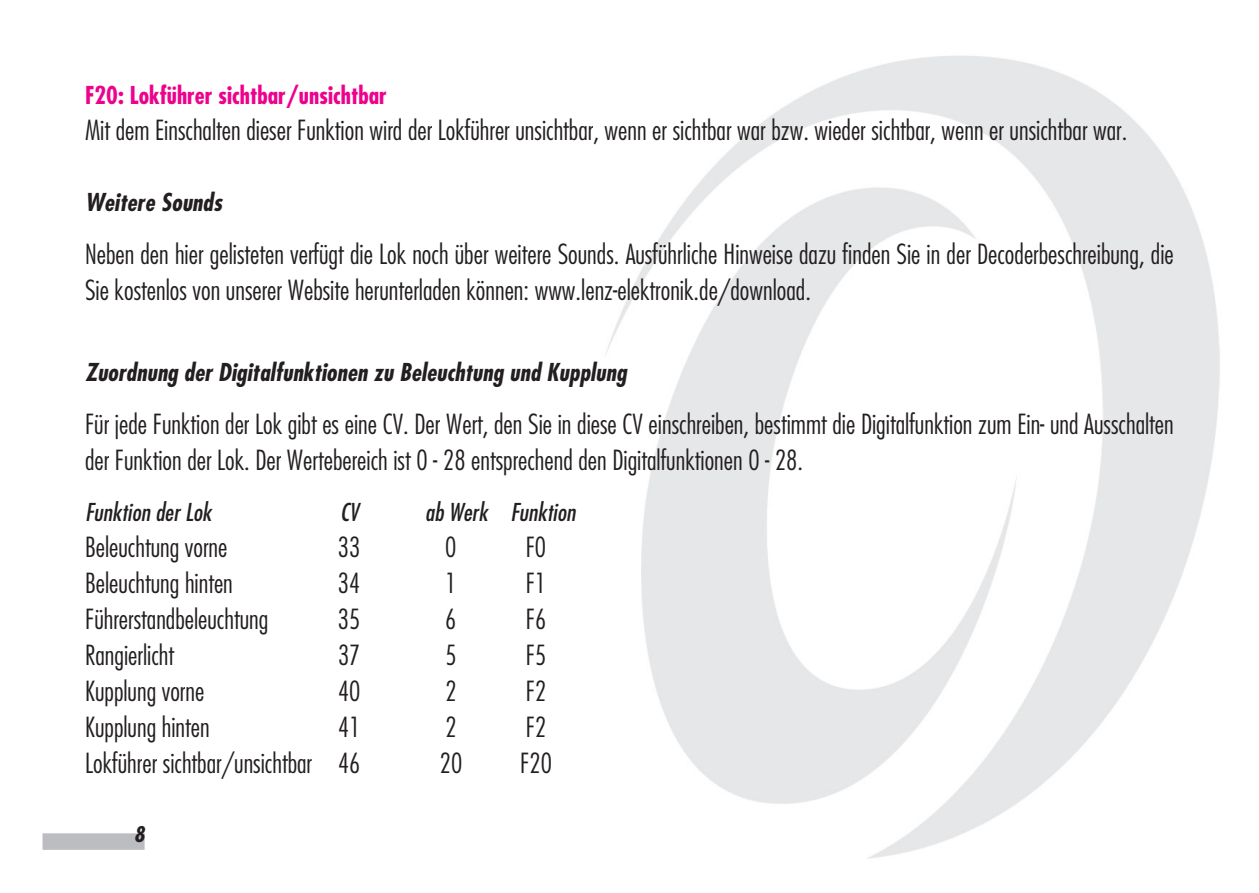
<style>
.page{position:relative;width:1259px;height:893px;background:#fff}
.page>*{position:absolute;margin:0;border:0;box-sizing:border-box;transform-origin:0 0}
.t1{font:300 condensed 27px/36px "Futura";color:#231f20}
.t2{font:italic 700 condensed 24px "Futura";letter-spacing:.005em;color:#231f20}
.t3{font:700 condensed 24px "Futura";color:#ed028c}
.t4{font:italic condensed 24px "Futura";letter-spacing:.005em;color:#231f20}
.t5{font:italic 700 condensed 21px "Futura";color:#231f20}
</style>
<div class="page">
<img style="left:42px;top:55px;width:1178px;height:804px">
<div style="left:43px;top:833px;width:102px;height:17px;background:#bcbdc0"></div>
<p class="t3" style="left:85px;top:80px;width:303px">F20: Lokführer sichtbar/unsichtbar</p>
<p class="t1" style="left:85px;top:112px;width:1043px">Mit dem Einschalten dieser Funktion wird der Lokführer unsichtbar, wenn er sichtbar war bzw. wieder sichtbar, wenn er unsichtbar war.</p>
<p class="t2" style="left:85px;top:187px;width:139px">Weitere Sounds</p>
<p class="t1" style="left:85px;top:236px;width:1090px">Neben den hier gelisteten verfügt die Lok noch über weitere Sounds. Ausführliche Hinweise dazu finden Sie in der Decoderbeschreibung, die<br>Sie kostenlos von unserer Website herunterladen können: www.lenz-elektronik.de/download.</p>
<p class="t2" style="left:85px;top:357px;width:543px">Zuordnung der Digitalfunktionen zu Beleuchtung und Kupplung</p>
<p class="t1" style="left:85px;top:406px;width:1090px">Für jede Funktion der Lok gibt es eine CV. Der Wert, den Sie in diese CV einschreiben, bestimmt die Digitalfunktion zum Ein- und Ausschalten der Funktion der Lok. Der Wertebereich ist 0 - 28 entsprechend den Digitalfunktionen 0 - 28.</p>
<p class="t4" style="left:85px;top:498px;width:128px">Funktion der Lok</p>
<p class="t4" style="left:340px;top:498px;width:20px">CV</p>
<p class="t4" style="left:425px;top:498px;width:152px">ab Werk Funktion</p>
<p class="t1" style="left:85px;top:529px;width:144px">Beleuchtung vorne</p>
<p class="t1" style="left:338px;top:529px;width:24px">33</p>
<p class="t1" style="left:445px;top:529px;width:13px">0</p>
<p class="t1" style="left:526px;top:529px;width:22px">F0</p>
<p class="t1" style="left:85px;top:565px;width:149px">Beleuchtung hinten</p>
<p class="t1" style="left:338px;top:565px;width:24px">34</p>
<p class="t1" style="left:445px;top:565px;width:13px">1</p>
<p class="t1" style="left:526px;top:565px;width:22px">F1</p>
<p class="t1" style="left:85px;top:601px;width:185px">Führerstandbeleuchtung</p>
<p class="t1" style="left:338px;top:601px;width:24px">35</p>
<p class="t1" style="left:445px;top:601px;width:13px">6</p>
<p class="t1" style="left:526px;top:601px;width:22px">F6</p>
<p class="t1" style="left:85px;top:637px;width:90px">Rangierlicht</p>
<p class="t1" style="left:338px;top:637px;width:24px">37</p>
<p class="t1" style="left:445px;top:637px;width:13px">5</p>
<p class="t1" style="left:526px;top:637px;width:22px">F5</p>
<p class="t1" style="left:85px;top:673px;width:121px">Kupplung vorne</p>
<p class="t1" style="left:338px;top:673px;width:24px">40</p>
<p class="t1" style="left:445px;top:673px;width:13px">2</p>
<p class="t1" style="left:526px;top:673px;width:22px">F2</p>
<p class="t1" style="left:85px;top:709px;width:126px">Kupplung hinten</p>
<p class="t1" style="left:338px;top:709px;width:24px">41</p>
<p class="t1" style="left:445px;top:709px;width:13px">2</p>
<p class="t1" style="left:526px;top:709px;width:22px">F2</p>
<p class="t1" style="left:85px;top:745px;width:277px">Lokführer sichtbar/unsichtbar 46</p>
<p class="t1" style="left:440px;top:745px;width:24px">20</p>
<p class="t1" style="left:520px;top:745px;width:33px">F20</p>
<p class="t5" style="left:134px;top:821px;width:12px">8</p>
</div>
